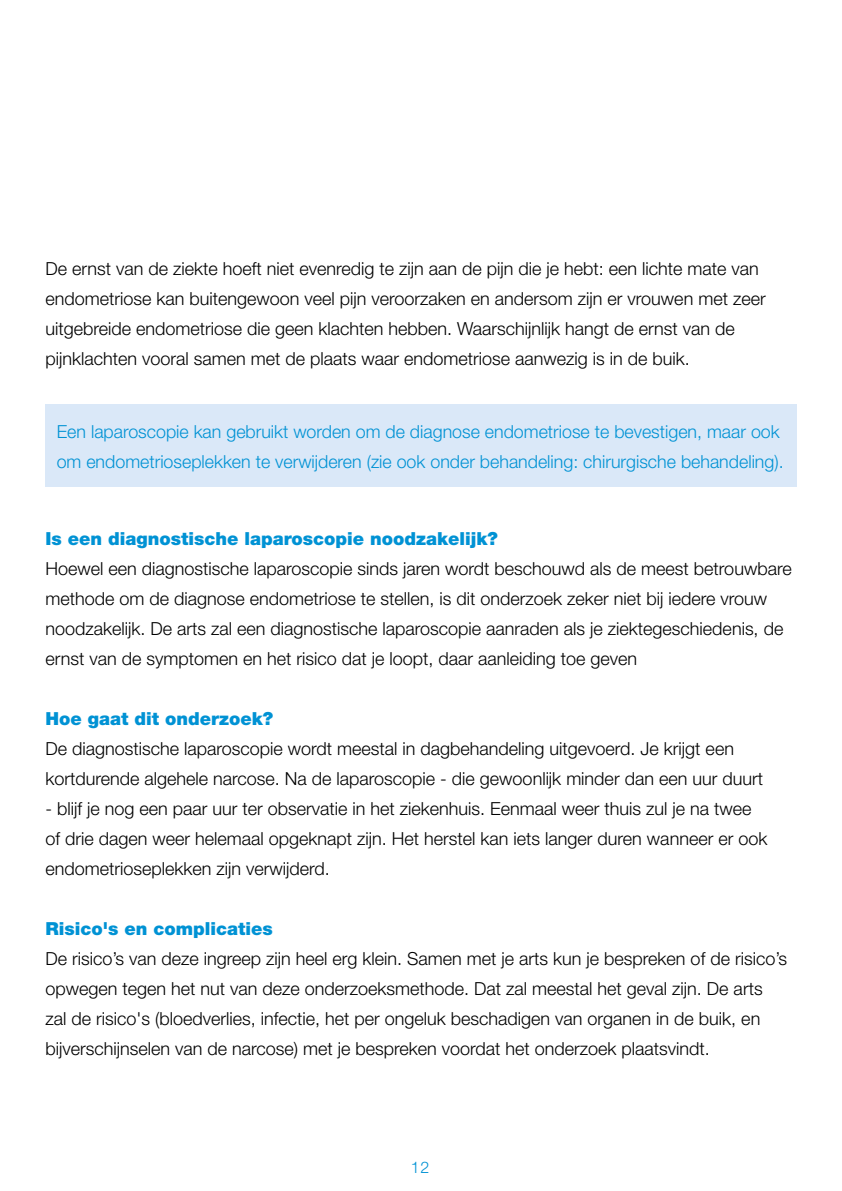
<style>
.page{position:relative;width:842px;height:1191px;background:#fff}
.page>*{position:absolute;margin:0;border:0;box-sizing:border-box;transform-origin:0 0}
.t1{font:300 18px/30px "Helvetica Neue LT";color:#000}
.t2{font:300 18px/30px "Helvetica Neue LT";color:#0092d4}
.t3{font:900 18px "Helvetica Neue LT";color:#0092d4}
.t4{font:300 16px "Helvetica Neue LT";color:#0092d4}
</style>
<div class="page">
<div style="left:45px;top:404px;width:752px;height:82px;background:#dae8f8"></div>
<p class="t1" style="left:45px;top:253px;width:722px">De ernst van de ziekte hoeft niet evenredig te zijn aan de pijn die je hebt: een lichte mate van endometriose kan buitengewoon veel pijn veroorzaken en andersom zijn er vrouwen met zeer uitgebreide endometriose die geen klachten hebben. Waarschijnlijk hangt de ernst van de pijnklachten vooral samen met de plaats waar endometriose aanwezig is in de buik.</p>
<p class="t2" style="left:57px;top:416px;width:728px">Een laparoscopie kan gebruikt worden om de diagnose endometriose te bevestigen, maar ook om endometrioseplekken te verwijderen (zie ook onder behandeling: chirurgische behandeling).</p>
<p class="t3" style="left:45px;top:528px;width:454px">Is een diagnostische laparoscopie noodzakelijk?</p>
<p class="t1" style="left:45px;top:553px;width:748px">Hoewel een diagnostische laparoscopie sinds jaren wordt beschouwd als de meest betrouwbare methode om de diagnose endometriose te stellen, is dit onderzoek zeker niet bij iedere vrouw noodzakelijk. De arts zal een diagnostische laparoscopie aanraden als je ziektegeschiedenis, de ernst van de symptomen en het risico dat je loopt, daar aanleiding toe geven</p>
<p class="t3" style="left:45px;top:708px;width:229px">Hoe gaat dit onderzoek?</p>
<p class="t1" style="left:45px;top:733px;width:719px">De diagnostische laparoscopie wordt meestal in dagbehandeling uitgevoerd. Je krijgt een kortdurende algehele narcose. Na de laparoscopie - die gewoonlijk minder dan een uur duurt</p>
<p class="t1" style="left:45px;top:793px;width:723px">- blijf je nog een paar uur ter observatie in het ziekenhuis. Eenmaal weer thuis zul je na twee of drie dagen weer helemaal opgeknapt zijn. Het herstel kan iets langer duren wanneer er ook endometrioseplekken zijn verwijderd.</p>
<p class="t3" style="left:45px;top:918px;width:229px">Risico's en complicaties</p>
<p class="t1" style="left:45px;top:943px;width:743px">De risico’s van deze ingreep zijn heel erg klein. Samen met je arts kun je bespreken of de risico’s opwegen tegen het nut van deze onderzoeksmethode. Dat zal meestal het geval zijn. De arts zal de risico's (bloedverlies, infectie, het per ongeluk beschadigen van organen in de buik, en bijverschijnselen van de narcose) met je bespreken voordat het onderzoek plaatsvindt.</p>
<p class="t4" style="left:411px;top:1157px;width:20px">12</p>
</div>
